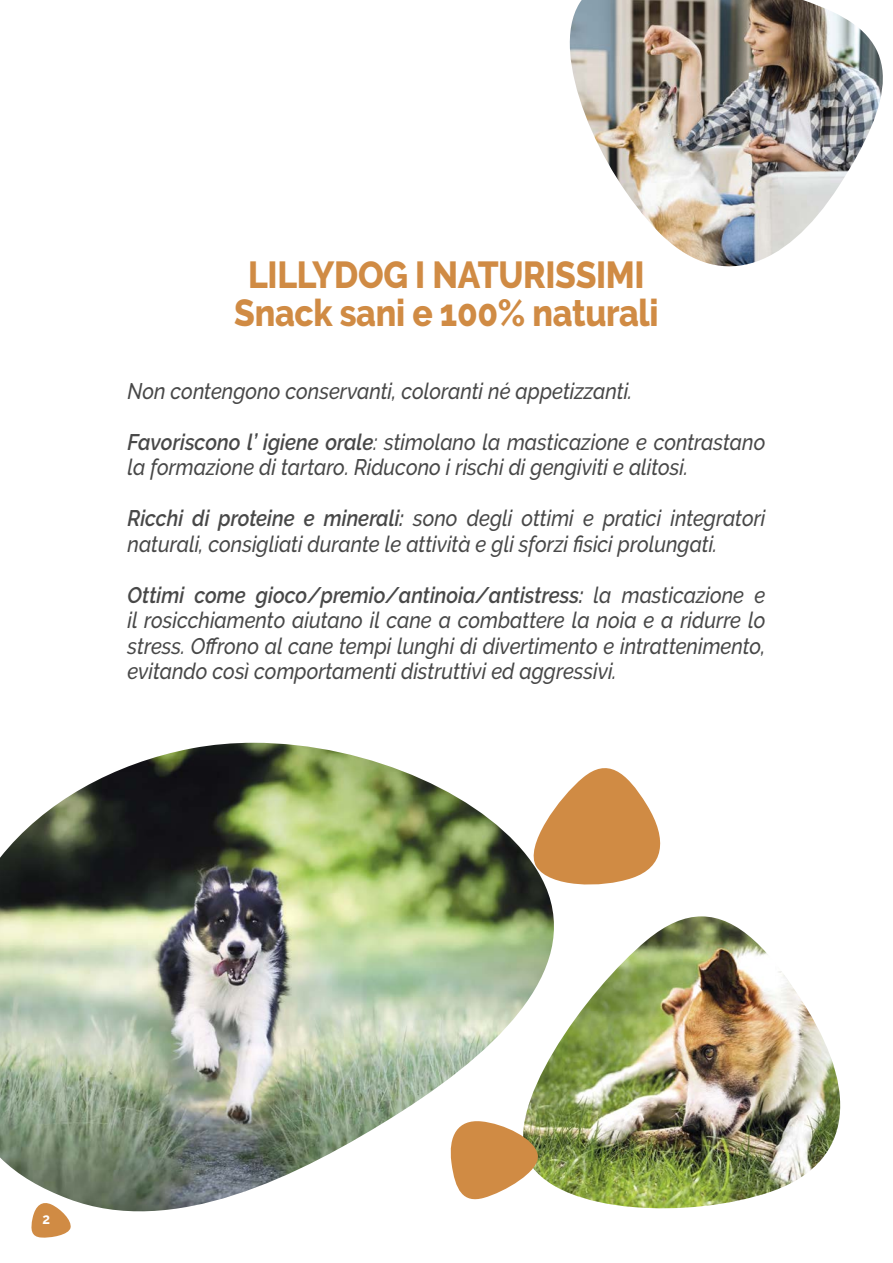
<style>
.page{position:relative;width:893px;height:1263px;background:#fff}
.page>*{position:absolute;margin:0;border:0;box-sizing:border-box;transform-origin:0 0}
.t1{font:800 37.5px/37.5px "Raleway";letter-spacing:-.01em;color:#d08b44;text-align:center;scale:.9 1}
.t2{font:italic 500 22.5px/25.5px "Raleway";color:#484848;scale:.9 1}
.t3{font:700 15px "Raleway";color:#fff;scale:.9 1}
.s1{font-weight:600}
</style>
<div class="page">
<img style="left:569px;top:0;width:314px;height:267px">
<img style="left:0;top:743px;width:547px;height:484px">
<svg style="left:497px;top:890px;width:57px;height:329px"></svg>
<img style="left:497px;top:916px;width:344px;height:300px">
<svg style="left:523px;top:758px;width:138px;height:131px"></svg>
<svg style="left:448px;top:1119px;width:92px;height:84px"></svg>
<h1 class="t1" style="left:234px;top:257px;width:473px">LILLYDOG I NATURISSIMI<br>Snack sani e 100% naturali</h1>
<p class="t2" style="left:128px;top:378px;width:562px">Non contengono conservanti, coloranti né appetizzanti.</p>
<p class="t2" style="left:128px;top:429px;width:710px"><span class="s1">Favoriscono l’ igiene orale</span>: stimolano la masticazione e contrastano la formazione di tartaro. Riducono i rischi di gengiviti e alitosi.</p>
<p class="t2" style="left:128px;top:505px;width:710px"><span class="s1">Ricchi di proteine e minerali:</span> sono degli ottimi e pratici integratori naturali, consigliati durante le attività e gli sforzi fisici prolungati.</p>
<p class="t2" style="left:128px;top:582px;width:710px;text-align:justify"><span class="s1">Ottimi come gioco/premio/antinoia/antistress:</span> la masticazione e il rosicchiamento aiutano il cane a combattere la noia e a ridurre lo stress. Offrono al cane tempi lunghi di divertimento e intrattenimento, evitando così comportamenti distruttivi ed aggressivi.</p>
<p class="t3" style="left:43px;top:1210px;width:10px">2</p>
</div>
